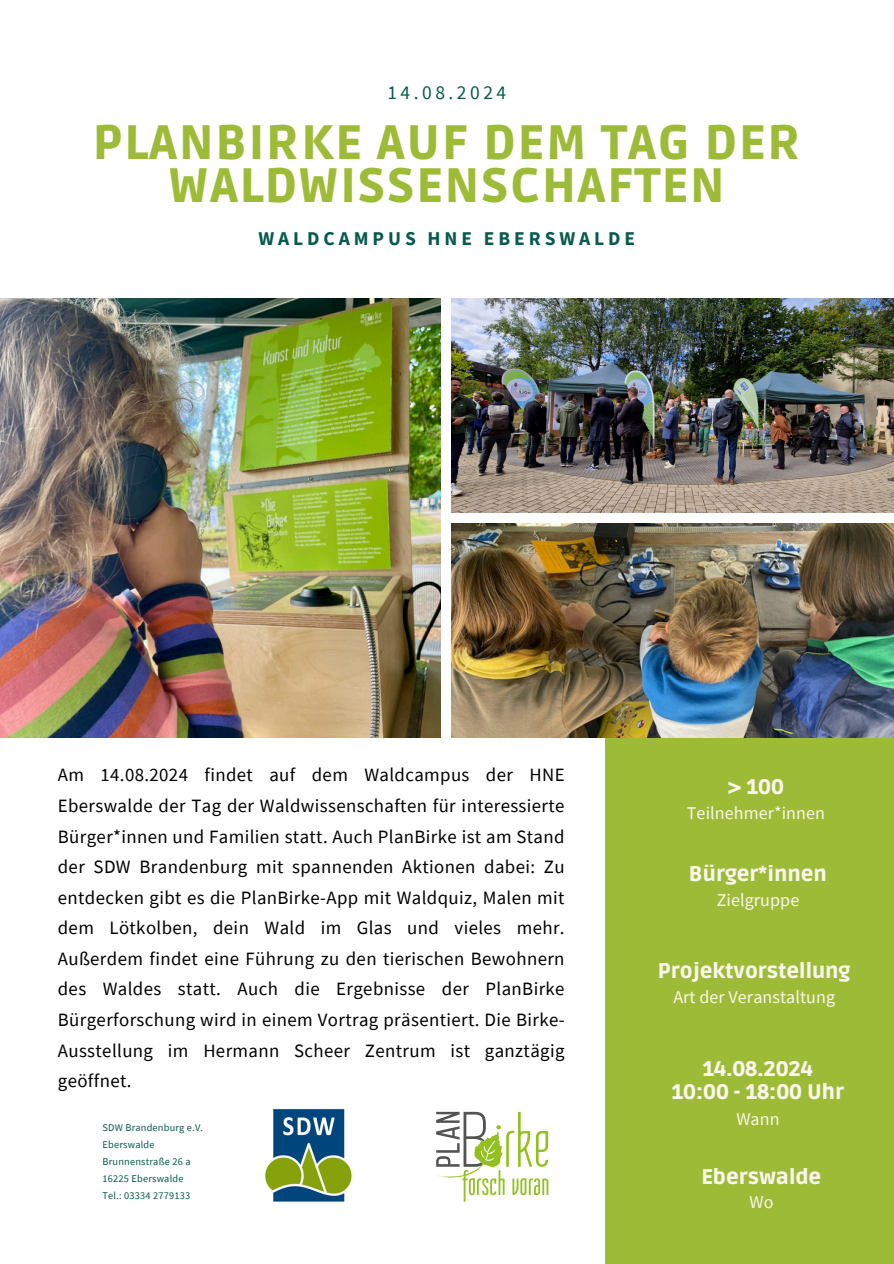
<style>
.page{position:relative;width:894px;height:1264px;background:#fff}
.page>*{position:absolute;margin:0;border:0;box-sizing:border-box;transform-origin:0 0}
.t1{font:900 48px/43.8px "Ruda";letter-spacing:.04em;color:#9ebb38;text-align:center}
.t2{font:900 21px/23.7px "Ruda";color:#f9f7ed;text-align:center}
.t3{font:700 19.5px "Source Sans Pro";letter-spacing:.2em;color:#065b4c}
.t4{font:19.5px "Source Sans Pro";letter-spacing:.18em;color:#065b4c}
.t5{font:18.75px/30.6px "Source Sans Pro";letter-spacing:.02em;color:#000;text-align:justify}
.t6{font:18px "Source Sans Pro";letter-spacing:.005em;color:#f9f7ed}
.t7{font:10.35px "Source Sans Pro";letter-spacing:.02em;color:#065b4c}
</style>
<div class="page">
<div style="left:604px;top:719px;width:289px;height:544px;background:#9ebb38"></div>
<img style="left:0;top:298px;width:440px;height:439px">
<img style="left:452px;top:298px;width:441px;height:214px">
<img style="left:452px;top:523px;width:441px;height:214px">
<svg style="left:436px;top:1111px;width:112px;height:90px"></svg>
<img style="left:265px;top:1108px;width:87px;height:94px">
<h4 class="t4" style="left:387px;top:80px;width:120px">14.08.2024</h4>
<h1 class="t1" style="left:93px;top:122px;width:709px">PLANBIRKE AUF DEM TAG DER<br>WALDWISSENSCHAFTEN</h1>
<h2 class="t3" style="left:258px;top:226px;width:378px">WALDCAMPUS HNE EBERSWALDE</h2>
<p class="t5" style="left:58px;top:759px;width:508px">Am 14.08.2024 findet auf dem Waldcampus der HNE Eberswalde der Tag der Waldwissenschaften für interessierte Bürger*innen und Familien statt. Auch PlanBirke ist am Stand der SDW Brandenburg mit spannenden Aktionen dabei: Zu entdecken gibt es die PlanBirke-App mit Waldquiz, Malen mit dem Lötkolben, dein Wald im Glas und vieles mehr.<br>Außerdem findet eine Führung zu den tierischen Bewohnern des Waldes statt. Auch die Ergebnisse der PlanBirke Bürgerforschung wird in einem Vortrag präsentiert. Die Birke-Ausstellung im Hermann Scheer Zentrum ist ganztägig geöffnet.</p>
<p class="t7" style="left:103px;top:1120px;width:102px">SDW Brandenburg e.V.</p>
<p class="t7" style="left:103px;top:1137px;width:54px">Eberswalde</p>
<p class="t7" style="left:103px;top:1154px;width:89px">Brunnenstraße 26 a</p>
<p class="t7" style="left:103px;top:1171px;width:82px">16225 Eberswalde</p>
<p class="t7" style="left:103px;top:1189px;width:89px">Tel.: 03334 2779133</p>
<h4 class="t2" style="left:727px;top:775px;width:58px">&gt; 100</h4>
<p class="t6" style="left:686px;top:801px;width:140px">Teilnehmer*innen</p>
<h4 class="t2" style="left:688px;top:862px;width:139px">Bürger*innen</h4>
<p class="t6" style="left:716px;top:888px;width:84px">Zielgruppe</p>
<h4 class="t2" style="left:657px;top:959px;width:194px">Projektvorstellung</h4>
<p class="t6" style="left:673px;top:985px;width:163px">Art der Veranstaltung</p>
<h4 class="t2" style="left:671px;top:1057px;width:174px">14.08.2024<br>10:00 - 18:00 Uhr</h4>
<p class="t6" style="left:736px;top:1106px;width:45px">Wann</p>
<h5 class="t2" style="left:701px;top:1165px;width:121px">Eberswalde</h5>
<p class="t6" style="left:749px;top:1190px;width:25px">Wo</p>
</div>
